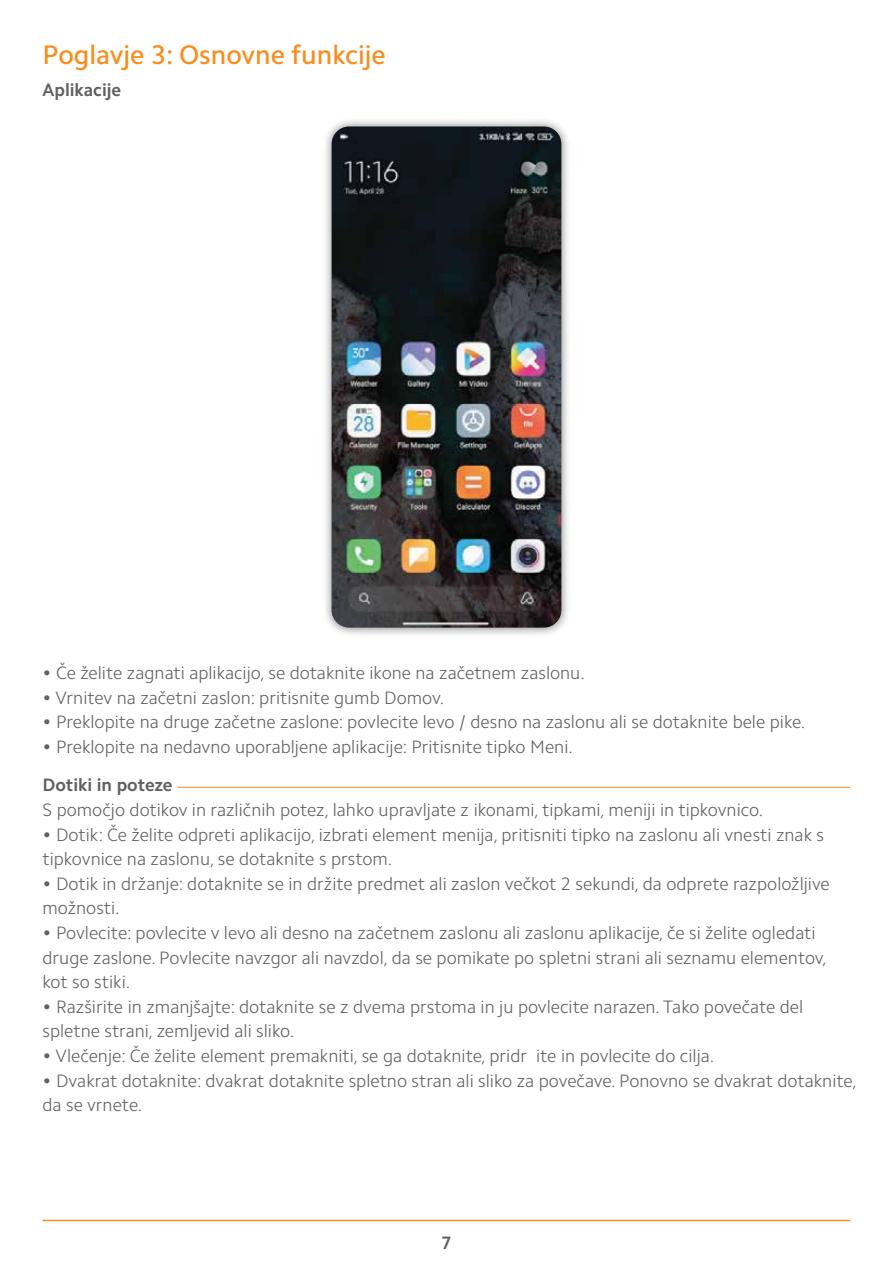
<style>
.page{position:relative;width:893px;height:1263px;background:#fff}
.page>*{position:absolute;margin:0;border:0;box-sizing:border-box;transform-origin:0 0}
.t1{font:500 27px "Camphor Pro";color:#f78e20}
.t2{font:300 18px/24.6px "Camphor Pro";color:#606161}
.t3{font:700 18px "Camphor Pro";color:#606161}
</style>
<div class="page">
<hr style="left:43px;top:1220px;width:807px;height:1px;background:#f78e20">
<img style="left:325px;top:120px;width:243px;height:515px">
<img style="left:332px;top:127px;width:229px;height:500px">
<hr style="left:178px;top:787px;width:672px;height:1px;background:#f78e20">
<h1 class="t1" style="left:43px;top:39px;width:345px">Poglavje 3: Osnovne funkcije</h1>
<p class="t3" style="left:43px;top:79px;width:80px">Aplikacije</p>
<p class="t2" style="left:43px;top:660px;width:544px">• Če želite zagnati aplikacijo, se dotaknite ikone na začetnem zaslonu.</p>
<p class="t2" style="left:43px;top:685px;width:403px">• Vrnitev na začetni zaslon: pritisnite gumb Domov.</p>
<p class="t2" style="left:43px;top:710px;width:764px">• Preklopite na druge začetne zaslone: povlecite levo / desno na zaslonu ali se dotaknite bele pike.</p>
<p class="t2" style="left:43px;top:734px;width:532px">• Preklopite na nedavno uporabljene aplikacije: Pritisnite tipko Meni.</p>
<p class="t3" style="left:43px;top:774px;width:131px">Dotiki in poteze</p>
<p class="t2" style="left:43px;top:797px;width:722px">S pomočjo dotikov in različnih potez, lahko upravljate z ikonami, tipkami, meniji in tipkovnico.</p>
<p class="t2" style="left:43px;top:822px;width:783px">• Dotik: Če želite odpreti aplikacijo, izbrati element menija, pritisniti tipko na zaslonu ali vnesti znak s tipkovnice na zaslonu, se dotaknite s prstom.</p>
<p class="t2" style="left:43px;top:871px;width:789px">• Dotik in držanje: dotaknite se in držite predmet ali zaslon večkot 2 sekundi, da odprete razpoložljive možnosti.</p>
<p class="t2" style="left:43px;top:920px;width:786px">• Povlecite: povlecite v levo ali desno na začetnem zaslonu ali zaslonu aplikacije, če si želite ogledati druge zaslone. Povlecite navzgor ali navzdol, da se pomikate po spletni strani ali seznamu elementov, kot so stiki.</p>
<p class="t2" style="left:43px;top:994px;width:762px">• Razširite in zmanjšajte: dotaknite se z dvema prstoma in ju povlecite narazen. Tako povečate del spletne strani, zemljevid ali sliko.</p>
<p class="t2" style="left:43px;top:1043px;width:673px">• Vlečenje: Če želite element premakniti, se ga dotaknite, pridr ite in povlecite do cilja.</p>
<p class="t2" style="left:43px;top:1068px;width:816px">• Dvakrat dotaknite: dvakrat dotaknite spletno stran ali sliko za povečave. Ponovno se dvakrat dotaknite, da se vrnete.</p>
<p class="t3" style="left:441px;top:1232px;width:12px">7</p>
</div>
